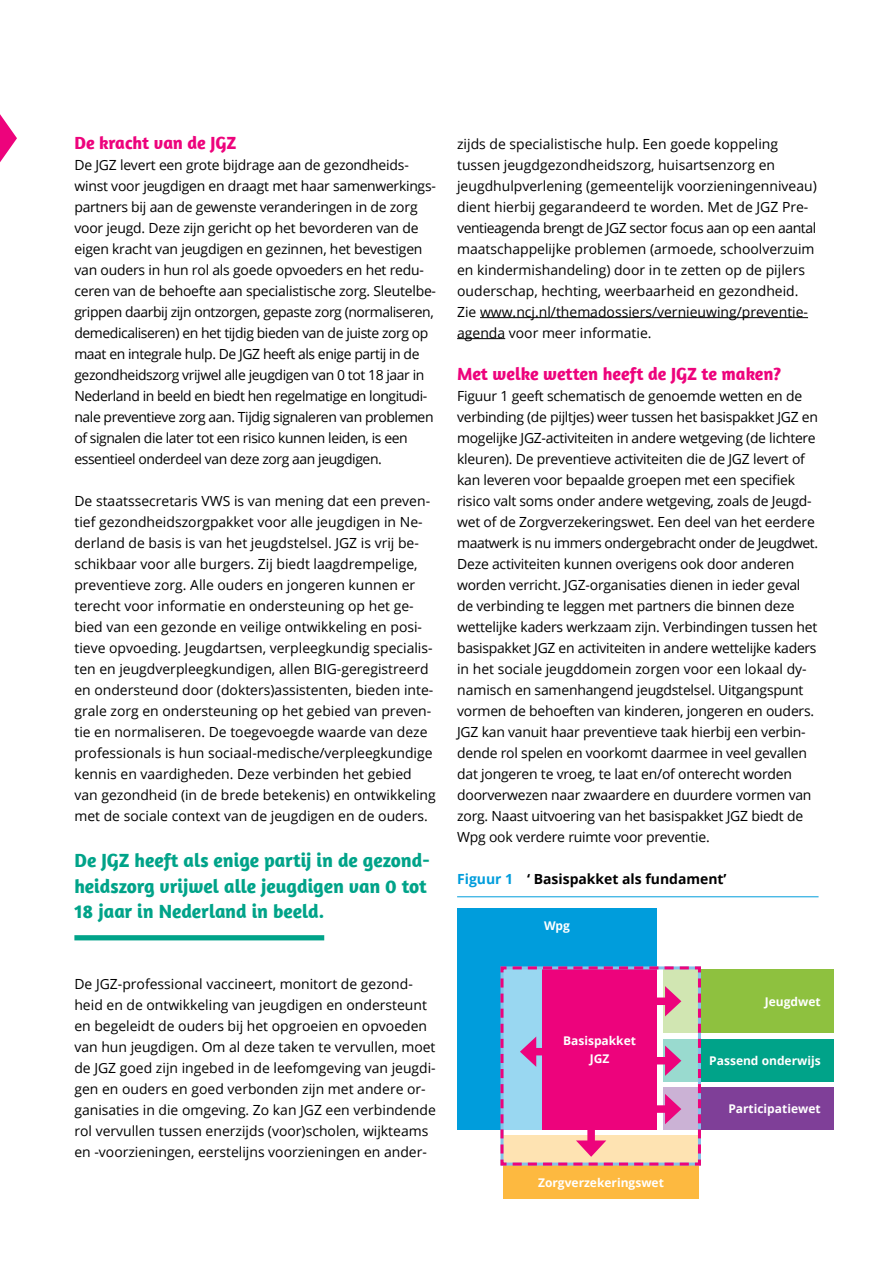
<style>
.page{position:relative;width:893px;height:1263px;background:#fff}
.page>*{position:absolute;margin:0;border:0;box-sizing:border-box;transform-origin:0 0}
.t1{font:700 19.5px/25.5px "Amaranth";color:#00a389}
.t2{font:700 18px "Amaranth";color:#ed037c}
.t3{font:13.95px/21px "Open Sans";letter-spacing:-.015em;color:#000}
.t4{font:700 13.95px "Open Sans";color:#000}
.t5{font:700 12px/18px "Open Sans";color:#fff;text-align:center}
.s1{color:#009ddc}
</style>
<div class="page">
<svg style="left:0;top:114px;width:17px;height:48px"></svg>
<div style="left:74px;top:935px;width:250px;height:5px;background:#00a389"></div>
<hr style="left:480px;top:317px;width:328px;height:1px;background:#000">
<hr style="left:457px;top:338px;width:48px;height:1px;background:#000">
<hr style="left:457px;top:896px;width:362px;height:1px;background:#009ddc">
<div style="left:663px;top:969px;width:170px;height:64px;background:#8ec13f"></div>
<div style="left:663px;top:1039px;width:170px;height:42px;background:#00a389"></div>
<div style="left:663px;top:1087px;width:170px;height:43px;background:#7f3f98"></div>
<div style="left:503px;top:1135px;width:196px;height:64px;background:#fdb940"></div>
<div style="left:457px;top:908px;width:200px;height:222px;background:#009ddc"></div>
<svg style="left:500px;top:966px;width:202px;height:200px;background:#db67a5"></svg>
<p class="t2" style="left:74px;top:131px;width:164px">De kracht van de JGZ</p>
<p class="t3" style="left:74px;top:154px;width:363px">De JGZ levert een grote bijdrage aan de gezondheids&shy;winst voor jeugdigen en draagt met haar samenwerkings&shy;partners bij aan de gewenste veranderingen in de zorg voor jeugd. Deze zijn gericht op het bevorderen van de eigen kracht van jeugdigen en gezinnen, het bevestigen van ouders in hun rol als goede opvoeders en het redu&shy;ceren van de behoefte aan specialistische zorg. Sleutelbe&shy;grippen daarbij zijn ontzorgen, gepaste zorg (normaliseren, demedicaliseren) en het tijdig bieden van de juiste zorg op maat en integrale hulp. De JGZ heeft als enige partij in de gezondheidszorg vrijwel alle jeugdigen van 0 tot 18 jaar in Nederland in beeld en biedt hen regelmatige en longitudi&shy;nale preventieve zorg aan. Tijdig signaleren van problemen of signalen die later tot een risico kunnen leiden, is een essentieel onderdeel van deze zorg aan jeugdigen.</p>
<p class="t3" style="left:74px;top:490px;width:363px">De staatssecretaris VWS is van mening dat een preven&shy;tief gezondheidszorgpakket voor alle jeugdigen in Ne&shy;derland de basis is van het jeugdstelsel. JGZ is vrij be&shy;schikbaar voor alle burgers. Zij biedt laagdrempelige, preventieve zorg. Alle ouders en jongeren kunnen er terecht voor informatie en ondersteuning op het ge&shy;bied van een gezonde en veilige ontwikkeling en posi&shy;tieve opvoeding. Jeugdartsen, verpleegkundig specialis&shy;ten en jeugdverpleegkundigen, allen BIG-geregistreerd en ondersteund door (dokters)assistenten, bieden inte&shy;grale zorg en ondersteuning op het gebied van preven&shy;tie en normaliseren. De toegevoegde waarde van deze professionals is hun sociaal-medische/verpleegkundige kennis en vaardigheden. Deze verbinden het gebied van gezondheid (in de brede betekenis) en ontwikkeling met de sociale context van de jeugdigen en de ouders.</p>
<h1 class="t1" style="left:74px;top:847px;width:357px">De JGZ heeft als enige partij in de gezond&shy;heidszorg vrijwel alle jeugdigen van 0 tot<br>18 jaar in Nederland in beeld.</h1>
<p class="t3" style="left:74px;top:973px;width:363px">De JGZ-professional vaccineert, monitort de gezond&shy;heid en de ontwikkeling van jeugdigen en ondersteunt en begeleidt de ouders bij het opgroeien en opvoeden van hun jeugdigen. Om al deze taken te vervullen, moet de JGZ goed zijn ingebed in de leefomgeving van jeugdi&shy;gen en ouders en goed verbonden zijn met andere or&shy;ganisaties in die omgeving. Zo kan JGZ een verbindende rol vervullen tussen enerzijds (voor)scholen, wijkteams en -voorzieningen, eerstelijns voorzieningen en ander-</p>
<p class="t3" style="left:457px;top:133px;width:361px">zijds de specialistische hulp. Een goede koppeling tussen jeugdgezondheidszorg, huisartsenzorg en jeugdhulpverlening (gemeentelijk voorzieningenniveau) dient hierbij gegarandeerd te worden. Met de JGZ Pre&shy;ventieagenda brengt de JGZ sector focus aan op een aantal maatschappelijke problemen (armoede, schoolverzuim en kindermishandeling) door in te zetten op de pijlers ouderschap, hechting, weerbaarheid en gezondheid.<br>Zie www.ncj.nl/themadossiers/vernieuwing/preventie&shy;agenda voor meer informatie.</p>
<p class="t2" style="left:457px;top:362px;width:326px">Met welke wetten heeft de JGZ te maken?</p>
<p class="t3" style="left:457px;top:385px;width:362px">Figuur 1 geeft schematisch de genoemde wetten en de verbinding (de pijltjes) weer tussen het basispakket JGZ en mogelijke JGZ-activiteiten in andere wetgeving (de lichtere kleuren). De preventieve activiteiten die de JGZ levert of kan leveren voor bepaalde groepen met een specifiek risico valt soms onder andere wetgeving, zoals de Jeugd&shy;wet of de Zorgverzekeringswet. Een deel van het eerdere maatwerk is nu immers ondergebracht onder de Jeugdwet.<br>Deze activiteiten kunnen overigens ook door anderen worden verricht. JGZ-organisaties dienen in ieder geval de verbinding te leggen met partners die binnen deze wettelijke kaders werkzaam zijn. Verbindingen tussen het basispakket JGZ en activiteiten in andere wettelijke kaders in het sociale jeugddomein zorgen voor een lokaal dy&shy;namisch en samenhangend jeugdstelsel. Uitgangspunt vormen de behoeften van kinderen, jongeren en ouders.<br>JGZ kan vanuit haar preventieve taak hierbij een verbin&shy;dende rol spelen en voorkomt daarmee in veel gevallen dat jongeren te vroeg, te laat en/of onterecht worden doorverwezen naar zwaardere en duurdere vormen van zorg. Naast uitvoering van het basispakket JGZ biedt de Wpg ook verdere ruimte voor preventie.</p>
<p class="t4" style="left:457px;top:869px;width:271px"><span class="s1">Figuur 1</span> ‘ Basispakket als fundament’</p>
<p class="t5" style="left:544px;top:916px;width:27px">Wpg</p>
<p class="t5" style="left:563px;top:1031px;width:74px">Basispakket<br>JGZ</p>
<p class="t5" style="left:538px;top:1173px;width:127px">Zorgverzekeringswet</p>
<p class="t5" style="left:765px;top:992px;width:57px">Jeugdwet</p>
<p class="t5" style="left:709px;top:1051px;width:113px">Passend onderwijs</p>
<p class="t5" style="left:728px;top:1099px;width:94px">Participatiewet</p>
</div>
